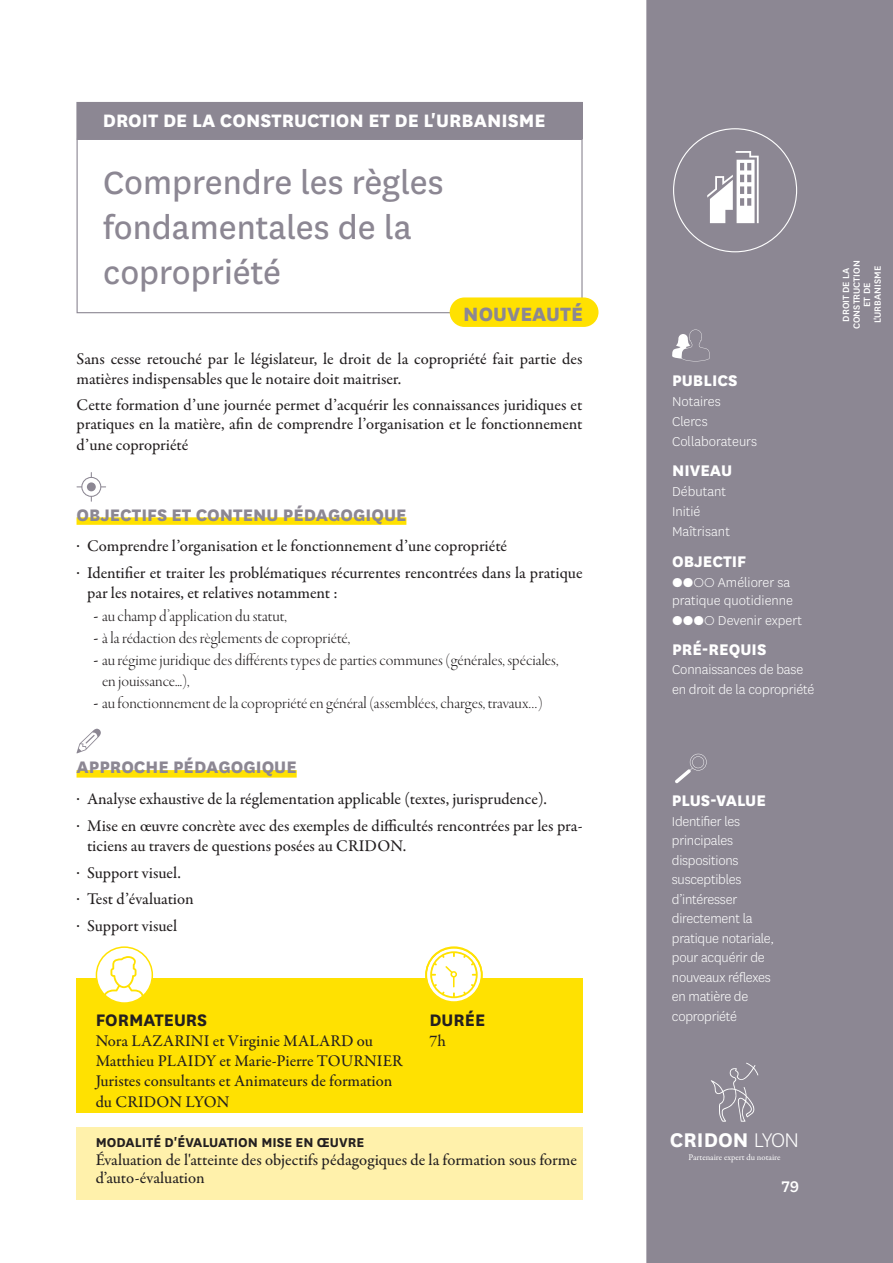
<style>
.page{position:relative;width:893px;height:1263px;background:#fff}
.page>*{position:absolute;margin:0;border:0;box-sizing:border-box;transform-origin:0 0}
.TITRE{font:37.5px/45px "National";color:#8c8793}
.t1{font:700 23.1px "National";color:#fff}
.t2{font:800 22.5px "National";color:#8c8793}
.t3{font:800 21px "National";color:#fff}
.SOUS-TITRE{font:800 19.5px "National";color:#8c8793}
.SOUS-TITRE_NOIR{font:700 19.5px "National";color:#231f20}
.TITRE_MARGE{font:800 18px "National";color:#fff}
.t4{font:500 18px "National";color:#fff}
.TEXTE_LABEUR_TIRETS{font:17.25px "Garamond Premr Pro Lt Disp";color:#231f20}
.TEXTE_LABEUR_PUCES{font:500 16.5px/19.8px "Garamond Premr Pro";color:#231f20}
.TEXTE_LABEUR_SANS_PU{font:500 16.5px/20.2px "Garamond Premr Pro";color:#231f20}
.TITRE_MARGE-2{font:300 15px/19.5px "National";letter-spacing:-.015em;color:#fff}
.TEXTE_MARGE{font:300 15px "National";letter-spacing:-.01em;color:#fff}
.SOUS-TITRE_NOIR-2{font:700 15px "National";color:#231f20}
.t5{font:500 10.5px/10.5px "National";color:#fff;text-align:center}
.t6{font:8.7px "Garamond Premr Pro";letter-spacing:-.005em;color:#fff}
.s1{font-family:"Garamond Premr Pro"}
.s2{font-weight:300}
</style>
<div class="page">
<div style="left:646px;top:0;width:247px;height:1263px;background:#8c8793"></div>
<svg style="left:707px;top:151px;width:52px;height:72px"></svg>
<svg style="left:711px;top:1062px;width:47px;height:60px;background:#98939e"></svg>
<div style="left:77px;top:102px;width:505px;height:37px;background:#8c8793"></div>
<svg style="left:675px;top:754px;width:32px;height:29px"></svg>
<svg style="left:672px;top:330px;width:38px;height:31px"></svg>
<div style="left:77px;top:139px;width:506px;height:174px;border:1px solid #8c8793"></div>
<div style="left:77px;top:517px;width:329px;height:8px;background:#ffe101"></div>
<div style="left:77px;top:770px;width:220px;height:8px;background:#ffe101"></div>
<svg style="left:77px;top:472px;width:29px;height:30px"></svg>
<svg style="left:77px;top:729px;width:24px;height:24px"></svg>
<div style="left:77px;top:978px;width:506px;height:135px;background:#ffe101"></div>
<div style="left:77px;top:1127px;width:506px;height:72px;background:#fff1ab"></div>
<svg style="left:96px;top:947px;width:56px;height:56px"></svg>
<div style="left:96px;top:946px;width:57px;height:58px;border:2px solid #ffe101;border-radius:50%"></div>
<svg style="left:103px;top:956px;width:41px;height:45px"></svg>
<svg style="left:425px;top:946px;width:58px;height:56px"></svg>
<div style="left:450px;top:297px;width:148px;height:30px;background:#ffe101;border-radius:15px"></div>
<p class="t3" style="left:103px;top:105px;width:444px">DROIT DE LA CONSTRUCTION ET DE L'URBANISME</p>
<p class="TITRE" style="left:103px;top:158px;width:342px">Comprendre les règles fondamentales de la copropriété</p>
<p class="t2" style="left:463px;top:297px;width:121px">NOUVEAUTÉ</p>
<p class="TEXTE_LABEUR_PUCES" style="left:77px;top:350px;width:507px">Sans cesse retouché par le législateur, le droit de la copropriété fait partie des matières indispensables que le notaire doit maitriser.</p>
<p class="TEXTE_LABEUR_PUCES" style="left:77px;top:395px;width:508px;text-align:justify">Cette formation d’une journée permet d’acquérir les connaissances juridiques et pratiques en la matière, afin de comprendre l’organisation et le fonctionnement d’une copropriété</p>
<p class="SOUS-TITRE" style="left:77px;top:500px;width:331px">OBJECTIFS ET CONTENU PÉDAGOGIQUE</p>
<p class="TEXTE_LABEUR_PUCES" style="left:87px;top:537px;width:421px">Comprendre l’organisation et le fonctionnement d’une copropriété</p>
<p class="TEXTE_LABEUR_PUCES" style="left:87px;top:563px;width:497px;line-height:20.2px">Identifier et traiter les problématiques récurrentes rencontrées dans la pratique par les notaires, et relatives notamment :</p>
<p class="TEXTE_LABEUR_TIRETS" style="left:94px;top:606px;width:195px"><span class="s1">-</span> au champ d’application du statut,</p>
<p class="TEXTE_LABEUR_TIRETS" style="left:94px;top:628px;width:258px"><span class="s1">-</span> à la rédaction des règlements de copropriété,</p>
<p class="TEXTE_LABEUR_TIRETS" style="left:94px;top:651px;width:466px"><span class="s1">-</span> au régime juridique des différents types de parties communes (générales, spéciales,</p>
<p class="TEXTE_LABEUR_TIRETS" style="left:102px;top:671px;width:89px">en jouissance...),</p>
<p class="TEXTE_LABEUR_TIRETS" style="left:94px;top:693px;width:451px"><span class="s1">-</span> au fonctionnement de la copropriété en général (assemblées, charges, travaux…)</p>
<p class="SOUS-TITRE" style="left:77px;top:753px;width:222px">APPROCHE PÉDAGOGIQUE</p>
<p class="TEXTE_LABEUR_PUCES" style="left:87px;top:789px;width:461px">Analyse exhaustive de la réglementation applicable (textes, jurisprudence).</p>
<p class="TEXTE_LABEUR_PUCES" style="left:87px;top:816px;width:497px;line-height:20.2px">Mise en œuvre concrète avec des exemples de difficultés rencontrées par les pra&shy;ticiens au travers de questions posées au CRIDON.</p>
<p class="TEXTE_LABEUR_PUCES" style="left:87px;top:863px;width:95px">Support visuel.</p>
<p class="TEXTE_LABEUR_PUCES" style="left:87px;top:890px;width:108px">Test d’évaluation</p>
<p class="TEXTE_LABEUR_PUCES" style="left:87px;top:916px;width:92px">Support visuel</p>
<p class="SOUS-TITRE_NOIR" style="left:429px;top:1006px;width:57px">DURÉE</p>
<p class="TEXTE_LABEUR_SANS_PU" style="left:429px;top:1031px;width:18px">7h</p>
<p class="SOUS-TITRE_NOIR" style="left:96px;top:1006px;width:113px">FORMATEURS</p>
<p class="TEXTE_LABEUR_SANS_PU" style="left:96px;top:1031px;width:309px">Nora LAZARINI et Virginie MALARD ou<br>Matthieu PLAIDY et Marie-Pierre TOURNIER</p>
<p class="TEXTE_LABEUR_SANS_PU" style="left:96px;top:1071px;width:298px">Juristes consultants et Animateurs de formation du CRIDON LYON</p>
<p class="SOUS-TITRE_NOIR-2" style="left:96px;top:1132px;width:270px">MODALITÉ D'ÉVALUATION MISE EN ŒUVRE</p>
<p class="TEXTE_LABEUR_SANS_PU" style="left:96px;top:1151px;width:483px;line-height:18px">Évaluation de l'atteinte des objectifs pédagogiques de la formation sous forme d’auto-évaluation</p>
<p class="TITRE_MARGE" style="left:672px;top:367px;width:67px">PUBLICS</p>
<p class="TITRE_MARGE-2" style="left:672px;top:391px;width:50px">Notaires</p>
<p class="TITRE_MARGE-2" style="left:672px;top:411px;width:37px">Clercs</p>
<p class="TITRE_MARGE-2" style="left:672px;top:431px;width:87px">Collaborateurs</p>
<p class="TITRE_MARGE" style="left:672px;top:457px;width:62px">NIVEAU</p>
<p class="TITRE_MARGE-2" style="left:672px;top:481px;width:56px">Débutant</p>
<p class="TITRE_MARGE-2" style="left:672px;top:501px;width:30px">Initié</p>
<p class="TITRE_MARGE-2" style="left:672px;top:522px;width:59px">Maîtrisant</p>
<p class="TITRE_MARGE" style="left:672px;top:548px;width:76px">OBJECTIF</p>
<p class="TITRE_MARGE-2" style="left:672px;top:573px;width:123px;line-height:18px">●●◯◯ Améliorer sa pratique quotidienne</p>
<p class="TITRE_MARGE-2" style="left:672px;top:610px;width:131px">●●●◯ Devenir expert</p>
<p class="TITRE_MARGE" style="left:672px;top:636px;width:96px">PRÉ-REQUIS</p>
<p class="TEXTE_MARGE" style="left:672px;top:660px;width:133px">Connaissances de base</p>
<p class="TEXTE_MARGE" style="left:672px;top:680px;width:144px">en droit de la copropriété</p>
<p class="t5" style="left:840px;top:329px;width:70px;rotate:-90deg">DROIT DE LA<br>CONSTRUCTION<br>ET DE<br>L'URBANISME</p>
<p class="TITRE_MARGE" style="left:672px;top:788px;width:96px">PLUS-VALUE</p>
<p class="TITRE_MARGE-2" style="left:672px;top:811px;width:104px">Identifier les principales dispositions susceptibles d’intéresser directement la pratique notariale, pour acquérir de nouveaux réflexes en matière de copropriété</p>
<h2 class="t1" style="left:670px;top:1124px;width:131px">CRIDON <span class="s2">LYON</span></h2>
<p class="t6" style="left:689px;top:1152px;width:93px">Partenaire expert du notaire</p>
<p class="t4" style="left:782px;top:1174px;width:19px">79</p>
</div>
